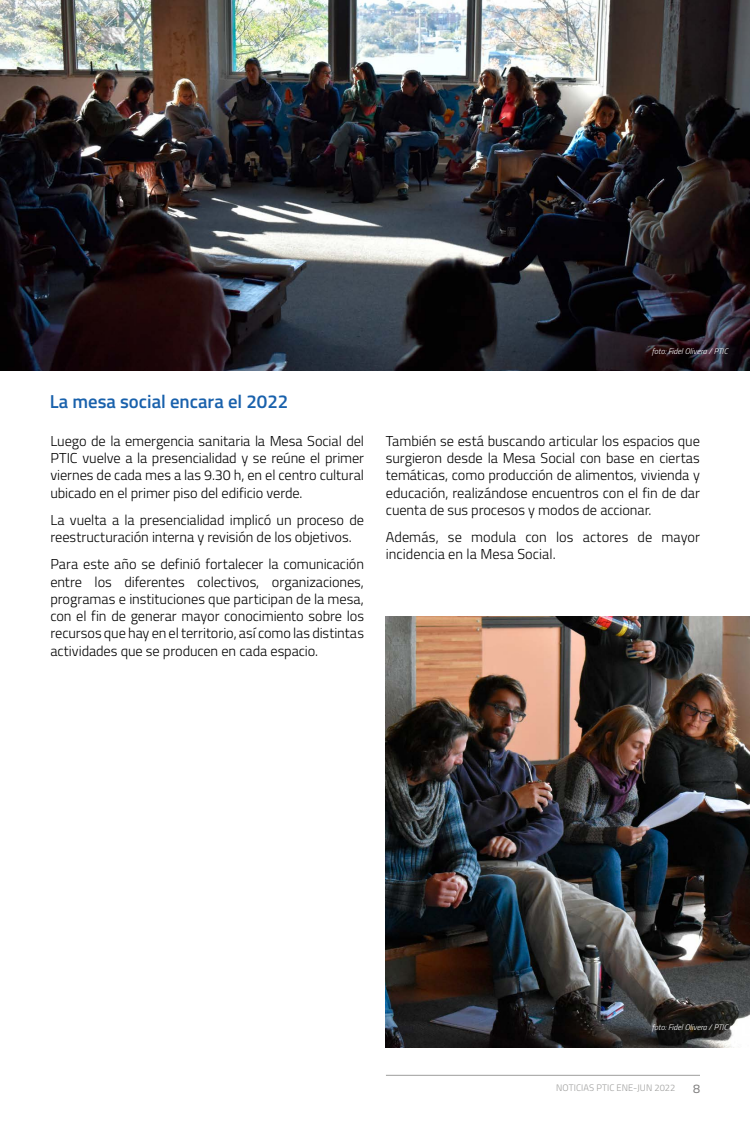
<style>
.page{position:relative;width:750px;height:1125px;background:#fff}
.page>*{position:absolute;margin:0;border:0;box-sizing:border-box;transform-origin:0 0}
.t1{font:600 18.75px "Titillium";color:#1961ac}
.t2{font:300 14.38px/17.2px "Titillium";letter-spacing:-.005em;color:#000;text-align:justify}
.t3{font:12.5px "Titillium";color:#7c7b7b}
.t4{font:300 9.38px "Titillium";letter-spacing:.01em;color:#9d9d9c}
.t5{font:italic 300 8.12px "Titillium";color:#fff}
</style>
<div class="page">
<hr style="left:386px;top:1075px;width:314px;height:1px;background:#9d9d9c">
<img style="left:0;top:0;width:750px;height:371px">
<img style="left:386px;top:616px;width:364px;height:431px">
<h1 class="t1" style="left:50px;top:388px;width:240px">La mesa social encara el 2022</h1>
<p class="t2" style="left:50px;top:431px;width:315px">Luego de la emergencia sanitaria la Mesa Social del PTIC vuelve a la presencialidad y se reúne el primer viernes de cada mes a las 9.30 h, en el centro cultural ubicado en el primer piso del edificio verde.</p>
<p class="t2" style="left:50px;top:510px;width:315px">La vuelta a la presencialidad implicó un proceso de reestructuración interna y revisión de los objetivos.</p>
<p class="t2" style="left:50px;top:555px;width:315px">Para este año se definió fortalecer la comunicación entre los diferentes colectivos, organizaciones, programas e instituciones que participan de la mesa, con el fin de generar mayor conocimiento sobre los recursos que hay en el territorio, así como las distintas actividades que se producen en cada espacio.</p>
<p class="t5" style="left:652px;top:345px;width:77px">foto: Fidel Olivera / PTIC</p>
<p class="t2" style="left:386px;top:431px;width:316px">También se está buscando articular los espacios que surgieron desde la Mesa Social con base en ciertas temáticas, como producción de alimentos, vivienda y educación, realizándose encuentros con el fin de dar cuenta de sus procesos y modos de accionar.</p>
<p class="t2" style="left:386px;top:528px;width:316px">Además, se modula con los actores de mayor incidencia en la Mesa Social.</p>
<p class="t5" style="left:652px;top:1022px;width:77px">foto: Fidel Olivera / PTIC</p>
<p class="t4" style="left:556px;top:1081px;width:121px">NOTICIAS PTIC ENE-JUN 2022</p>
<p class="t3" style="left:693px;top:1079px;width:8px">8</p>
</div>
